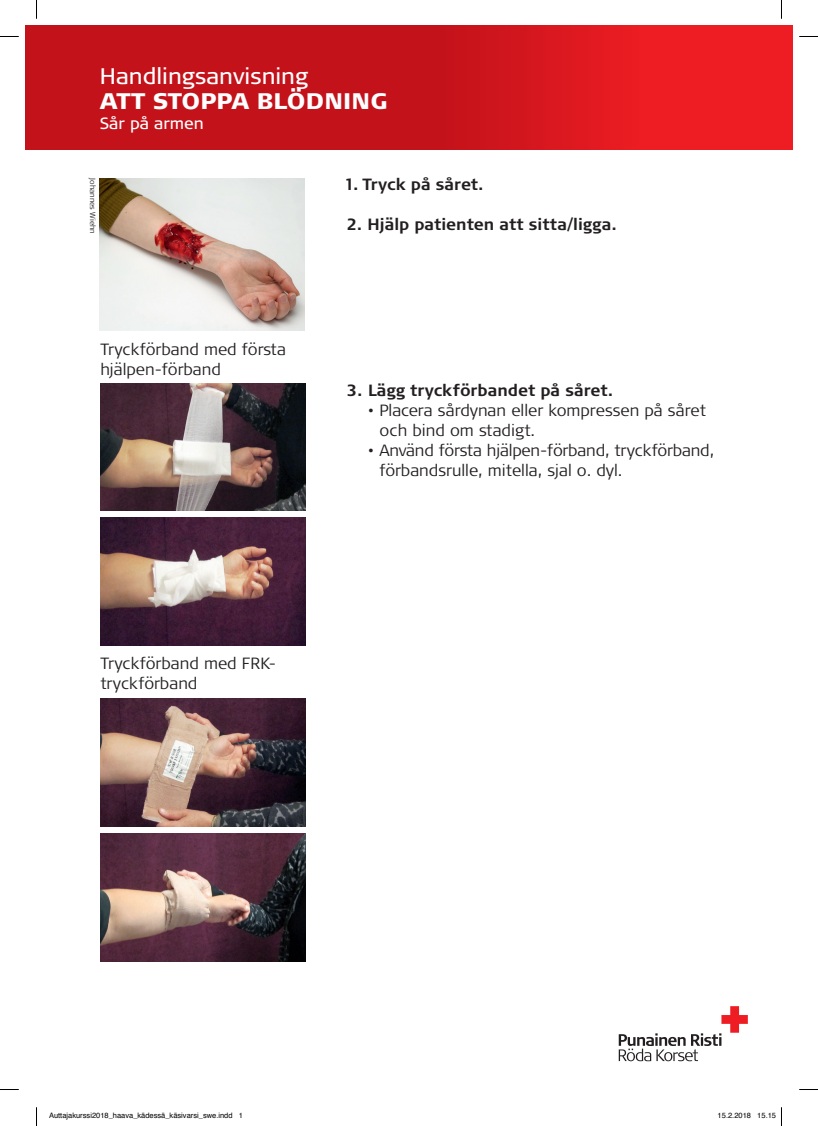
<style>
.page{position:relative;width:818px;height:1126px;background:#fff}
.page>*{position:absolute;margin:0;border:0;box-sizing:border-box;transform-origin:0 0}
.t1{font:22.5px "Signa OT";color:#fff}
.t2{font:900 22.5px "Signa OT";letter-spacing:.01em;color:#fff}
.t3{font:300 16.25px/20px "Signa OT";color:#231f20}
.t4{font:700 16.25px "Signa OT";color:#231f20}
.t5{font:16.25px "Signa OT";color:#fff}
.t6{font:7.5px "Helvetica";color:#000}
.t7{font:300 7.5px "Signa OT";color:#231f20}
</style>
<div class="page">
<svg style="left:26px;top:26px;width:765px;height:124px;background:#d1151d"></svg>
<img style="left:100px;top:178px;width:204px;height:153px">
<img style="left:100px;top:383px;width:205px;height:127px">
<img style="left:100px;top:517px;width:205px;height:128px">
<svg style="left:618px;top:1006px;width:129px;height:55px"></svg>
<img style="left:100px;top:698px;width:205px;height:128px">
<img style="left:100px;top:833px;width:205px;height:128px">
<svg style="left:0;top:36px;width:19px;height:1px"></svg>
<svg style="left:799px;top:36px;width:18px;height:1px"></svg>
<svg style="left:0;top:1089px;width:19px;height:1px"></svg>
<svg style="left:799px;top:1089px;width:18px;height:1px"></svg>
<svg style="left:36px;top:0;width:1px;height:19px"></svg>
<svg style="left:36px;top:1107px;width:1px;height:18px"></svg>
<h1 class="t1" style="left:100px;top:62px;width:210px">Handlingsanvisning</h1>
<h1 class="t2" style="left:100px;top:88px;width:289px">ATT STOPPA BLÖDNING</h1>
<p class="t5" style="left:100px;top:113px;width:105px">Sår på armen</p>
<p class="t7" style="left:97px;top:178px;width:57px;rotate:90deg">Johannes Wiehn</p>
<p class="t3" style="left:100px;top:339px;width:187px">Tryckförband med första hjälpen-förband</p>
<p class="t4" style="left:347px;top:175px;width:138px">1. Tryck på såret.</p>
<p class="t4" style="left:347px;top:215px;width:271px">2. Hjälp patienten att sitta/ligga.</p>
<p class="t4" style="left:347px;top:381px;width:267px">3. Lägg tryckförbandet på såret.</p>
<p class="t3" style="left:379px;top:400px;width:328px;text-indent:-11px">• Placera sårdynan eller kompressen på såret och bind om stadigt.</p>
<p class="t3" style="left:379px;top:440px;width:336px;text-indent:-11px">• Använd första hjälpen-förband, tryckförband, förbandsrulle, mitella, sjal o. dyl.</p>
<p class="t3" style="left:100px;top:653px;width:177px">Tryckförband med FRK&shy;tryckförband</p>
<p class="t6" style="left:49px;top:1109px;width:195px">Auttajakurssi2018_haava_kädessä_käsivarsi_swe.indd 1</p>
<p class="t6" style="left:717px;top:1109px;width:60px">15.2.2018 15.15</p>
</div>
